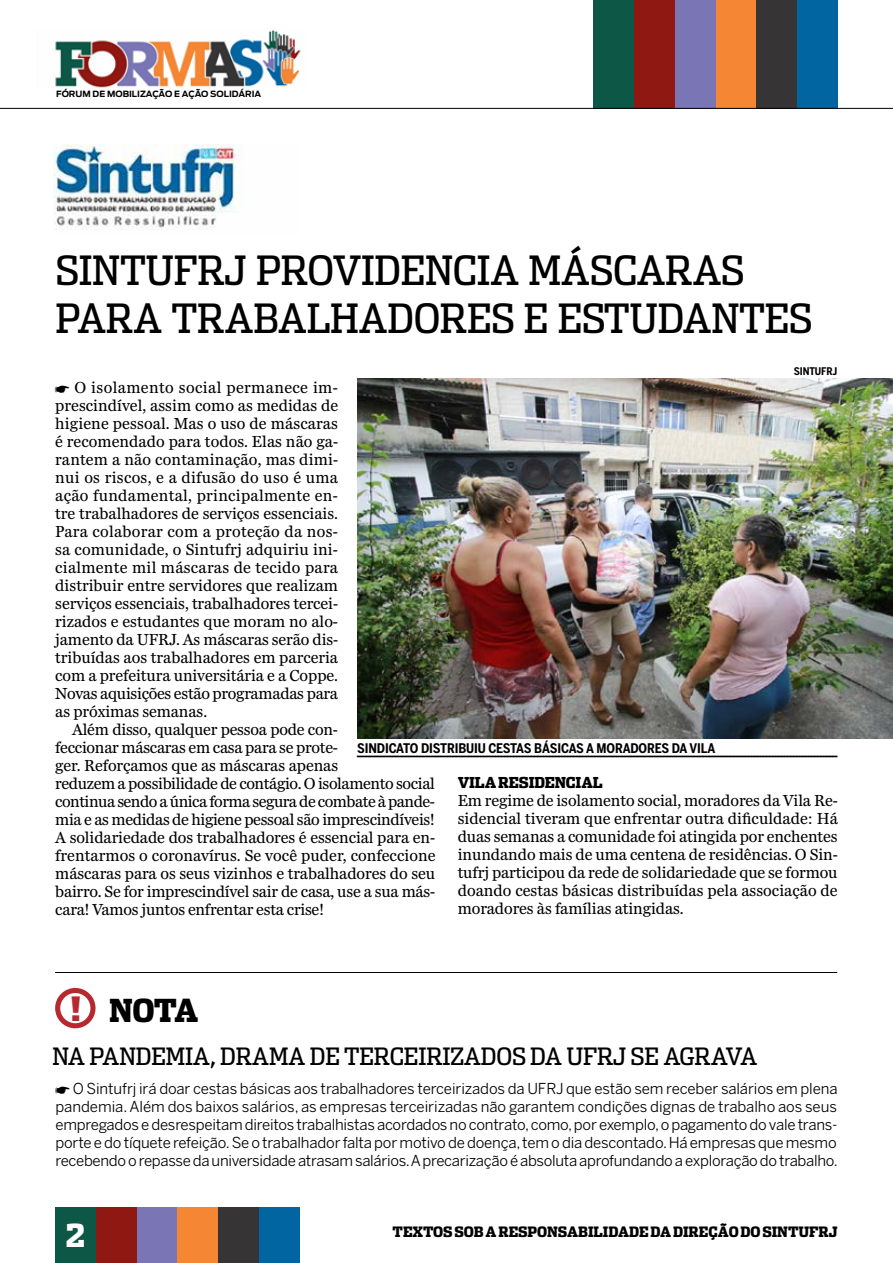
<style>
.page{position:relative;width:893px;height:1263px;background:#fff}
.page>*{position:absolute;margin:0;border:0;box-sizing:border-box;transform-origin:0 0}
.t1{font:40.5px/48.6px "Dispatch Cond";letter-spacing:-.01em;color:#000}
.t2{font:900 31.5px "Dispatch Cond";color:#000}
.t3{font:900 31.5px "Dispatch Cond";color:#fff}
.t4{font:24px "Dispatch Cond";letter-spacing:-.01em;color:#000}
.t5{font:16.5px/18px "Miller Daily Two";letter-spacing:-.015em;color:#000;text-align:justify}
.t6{font:15px/18px "Benton Sans";letter-spacing:-.02em;color:#000;text-align:justify}
.t7{font:900 15px "Dispatch Cond";letter-spacing:-.01em;color:#000}
.t8{font:900 14.25px "Dispatch Cond";letter-spacing:-.005em;color:#000}
.t9{font:700 13.2px "Benton Sans Cond";letter-spacing:-.01em;color:#000}
.t10{font:700 10.5px "Benton Sans Cond";letter-spacing:-.01em;color:#000}
.t11{font:700 8.55px "Antenna";color:#000}
.s1{font-family:"Benton Sans";font-size:33.15px;color:#b8292f}
</style>
<div class="page">
<img style="left:54px;top:144px;width:188px;height:86px">
<div style="left:96px;top:1208px;width:41px;height:55px;background:#8f1812"></div>
<div style="left:55px;top:1208px;width:41px;height:55px;background:#0d5746"></div>
<div style="left:137px;top:1208px;width:41px;height:55px;background:#7a75b5"></div>
<div style="left:178px;top:1208px;width:40px;height:55px;background:#f58634"></div>
<div style="left:218px;top:1208px;width:41px;height:55px;background:#363435"></div>
<div style="left:259px;top:1208px;width:41px;height:55px;background:#0165a1"></div>
<div style="left:634px;top:0;width:41px;height:108px;background:#8f1812"></div>
<div style="left:593px;top:0;width:41px;height:108px;background:#0d5746"></div>
<div style="left:675px;top:0;width:41px;height:108px;background:#7a75b5"></div>
<div style="left:716px;top:0;width:40px;height:108px;background:#f58634"></div>
<div style="left:756px;top:0;width:41px;height:108px;background:#363435"></div>
<div style="left:797px;top:0;width:41px;height:108px;background:#0165a1"></div>
<hr style="left:0;top:108px;width:893px;height:1px;background:#000">
<img style="left:357px;top:378px;width:536px;height:360px">
<div style="left:55px;top:988px;width:41px;height:40px;border:5px solid #b8292f;border-radius:50%"></div>
<hr style="left:55px;top:972px;width:782px;height:1px;background:#000">
<img style="left:55px;top:30px;width:246px;height:58px">
<svg style="left:357px;top:755px;width:480px;height:2px"></svg>
<p class="t11" style="left:56px;top:89px;width:207px">FÓRUM DE MOBILIZAÇÃO E AÇÃO SOLIDÁRIA</p>
<h1 class="t1" style="left:56px;top:245px;width:758px">SINTUFRJ PROVIDENCIA MÁSCARAS<br>PARA TRABALHADORES E ESTUDANTES</h1>
<p class="t10" style="left:794px;top:365px;width:45px">SINTUFRJ</p>
<p class="t5" style="left:55px;top:378px;width:284px;text-indent:19px">O isolamento social permanece im&shy;prescindível, assim como as medidas de higiene pessoal. Mas o uso de máscaras é recomendado para todos. Elas não ga&shy;rantem a não contaminação, mas dimi&shy;nui os riscos, e a difusão do uso é uma ação fundamental, principalmente en&shy;tre trabalhadores de serviços essenciais.<br>Para colaborar com a proteção da nos&shy;sa comunidade, o Sintufrj adquiriu ini&shy;cialmente mil máscaras de tecido para distribuir entre servidores que realizam serviços essenciais, trabalhadores tercei&shy;rizados e estudantes que moram no alo&shy;jamento da UFRJ. As máscaras serão dis&shy;tribuídas aos trabalhadores em parceria com a prefeitura universitária e a Coppe.<br>Novas aquisições estão programadas para as próximas semanas.</p>
<p class="t5" style="left:55px;top:720px;width:382px;text-align:left;text-indent:17px">Além disso, qualquer pessoa pode con-<br>feccionar máscaras em casa para se prote-<br>ger. Reforçamos que as máscaras apenas<br>reduzem a possibilidade de contágio. O isolamento social continua sendo a única forma segura de combate à pande&shy;mia e as medidas de higiene pessoal são imprescindíveis!<br>A solidariedade dos trabalhadores é essencial para en&shy;frentarmos o coronavírus. Se você puder, confeccione máscaras para os seus vizinhos e trabalhadores do seu bairro. Se for imprescindível sair de casa, use a sua más&shy;cara! Vamos juntos enfrentar esta crise!</p>
<p class="t9" style="left:357px;top:740px;width:360px">SINDICATO DISTRIBUIU CESTAS BÁSICAS A MORADORES DA VILA</p>
<p class="t7" style="left:458px;top:773px;width:147px">VILA RESIDENCIAL</p>
<p class="t5" style="left:458px;top:791px;width:382px">Em regime de isolamento social, moradores da Vila Re&shy;sidencial tiveram que enfrentar outra dificuldade: Há duas semanas a comunidade foi atingida por enchentes inundando mais de uma centena de residências. O Sin&shy;tufrj participou da rede de solidariedade que se formou doando cestas básicas distribuídas pela associação de moradores às famílias atingidas.</p>
<h2 class="t2" style="left:70px;top:990px;width:130px"><span class="s1">!</span> NOTA</h2>
<h3 class="t4" style="left:52px;top:1041px;width:707px">NA PANDEMIA, DRAMA DE TERCEIRIZADOS DA UFRJ SE AGRAVA</h3>
<p class="t6" style="left:55px;top:1079px;width:784px;text-indent:17px">O Sintufrj irá doar cestas básicas aos trabalhadores terceirizados da UFRJ que estão sem receber salários em plena pandemia. Além dos baixos salários, as empresas terceirizadas não garantem condições dignas de trabalho aos seus empregados e desrespeitam direitos trabalhistas acordados no contrato, como, por exemplo, o pagamento do vale trans&shy;porte e do tíquete refeição. Se o trabalhador falta por motivo de doença, tem o dia descontado. Há empresas que mesmo recebendo o repasse da universidade atrasam salários. A precarização é absoluta aprofundando a exploração do trabalho.</p>
<h2 class="t3" style="left:66px;top:1215px;width:21px">2</h2>
<p class="t8" style="left:393px;top:1223px;width:447px">TEXTOS SOB A RESPONSABILIDADE DA DIREÇÃO DO SINTUFRJ</p>
</div>
